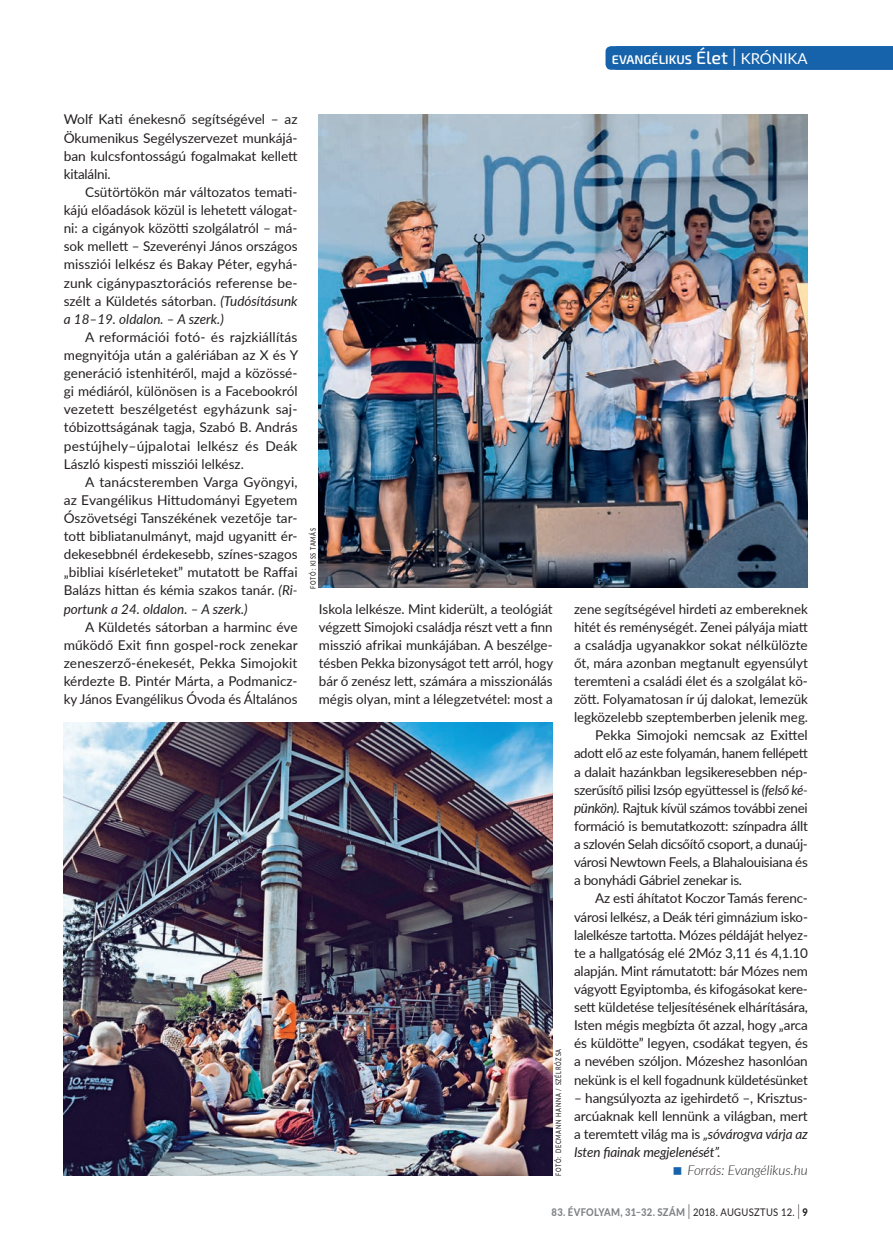
<style>
.page{position:relative;width:893px;height:1255px;background:#fff}
.page>*{position:absolute;margin:0;border:0;box-sizing:border-box;transform-origin:0 0}
.t1{font:13.5px/18.1px "Lato";letter-spacing:-.01em;color:#231f20;text-align:justify}
.t2{font:italic 300 13.5px "Lato";color:#231f20}
.t3{font:600 12.6px "Exo 2";color:#fff}
.t4{font:800 10.5px "Lato";letter-spacing:.03em;color:#808285;scale:.9 1}
.t5{font:500 7.5px "Lato";letter-spacing:.13em;color:#231f20;scale:.75 1}
.s1{font-weight:500;font-size:18px}
.s2{font-weight:300;font-size:25.2px}
.s3{font-family:"Lato";font-weight:400;font-size:15px}
.s4{font-style:italic}
.s5{font-weight:300;font-size:21px;color:#231f20}
.s6{font-weight:400;color:#231f20}
.s7{color:#231f20}
</style>
<div class="page">
<div style="left:605px;top:46px;width:288px;height:24px;background:#1663ac"></div>
<img style="left:319px;top:115px;width:489px;height:473px">
<img style="left:64px;top:722px;width:489px;height:452px">
<p class="t3" style="left:612px;top:52px;width:197px">EVANGÉLIKUS <span class="s1">Élet</span> <span class="s2">I</span> <span class="s3">KRÓNIKA</span></p>
<p class="t3" style="left:619px;top:52px;width:189px">EVANGÉLIKUS <span class="s1">Élet</span> <span class="s2">I</span> <span class="s3">XXXXXX</span></p>
<p class="t1" style="left:64px;top:110px;width:235px">Wolf Kati énekesnő segítségével – az Ökumenikus Segélyszervezet munkájá&shy;ban kulcsfontosságú fogalmakat kellett kitalálni.</p>
<p class="t1" style="left:64px;top:182px;width:235px;text-indent:21px">Csütörtökön már változatos temati&shy;kájú előadások közül is lehetett válogat&shy;ni: a cigányok közötti szolgálatról – má&shy;sok mellett – Szeverényi János országos missziói lelkész és Bakay Péter, egyhá&shy;zunk cigánypasztorációs referense be&shy;szélt a Küldetés sátorban. <span class="s4">(Tudósításunk a 18–19. oldalon. – A szerk.)</span></p>
<p class="t1" style="left:64px;top:327px;width:236px;text-indent:21px">A reformációi fotó- és rajzkiállítás megnyitója után a galériában az X és Y generáció istenhitéről, majd a közössé&shy;gi médiáról, különösen is a Facebookról vezetett beszélgetést egyházunk saj&shy;tóbizottságának tagja, Szabó B. András pestújhely–újpalotai lelkész és Deák László kispesti missziói lelkész.</p>
<p class="t1" style="left:64px;top:472px;width:235px;text-indent:21px">A tanácsteremben Varga Gyöngyi, az Evangélikus Hittudományi Egyetem Ószövetségi Tanszékének vezetője tar&shy;tott bibliatanulmányt, majd ugyanitt ér&shy;dekesebbnél érdekesebb, színes-szagos „bibliai kísérleteket” mutatott be Raffai Balázs hittan és kémia szakos tanár. <span class="s4">(Ri&shy;portunk a 24. oldalon. – A szerk.)</span></p>
<p class="t1" style="left:64px;top:617px;width:236px;text-indent:21px">A Küldetés sátorban a harminc éve működő Exit finn gospel-rock zenekar zeneszerző-énekesét, Pekka Simojokit kérdezte B. Pintér Márta, a Podmanicz&shy;ky János Evangélikus Óvoda és Általános</p>
<p class="t5" style="left:308px;top:588px;width:82px;rotate:-90deg">FOTÓ: KISS TAMÁS</p>
<p class="t1" style="left:319px;top:599px;width:236px">Iskola lelkésze. Mint kiderült, a teológiát végzett Simojoki családja részt vett a finn misszió afrikai munkájában. A beszélge&shy;tésben Pekka bizonyságot tett arról, hogy bár ő zenész lett, számára a misszionálás mégis olyan, mint a lélegzetvétel: most a</p>
<p class="t1" style="left:574px;top:599px;width:235px">zene segítségével hirdeti az embereknek</p>
<p class="t1" style="left:574px;top:617px;width:235px">hitét és reménységét. Zenei pályája miatt</p>
<p class="t1" style="left:574px;top:635px;width:235px">a családja ugyanakkor sokat nélkülözte</p>
<p class="t1" style="left:574px;top:653px;width:235px">őt, mára azonban megtanult egyensúlyt</p>
<p class="t1" style="left:574px;top:671px;width:235px">teremteni a családi élet és a szolgálat kö-</p>
<p class="t1" style="left:574px;top:689px;width:235px">zött. Folyamatosan ír új dalokat, lemezük</p>
<p class="t1" style="left:574px;top:707px;width:235px">legközelebb szeptemberben jelenik meg.</p>
<p class="t1" style="left:595px;top:725px;width:214px">Pekka Simojoki nemcsak az Exittel</p>
<p class="t1" style="left:574px;top:744px;width:235px">adott elő az este folyamán, hanem fellépett</p>
<p class="t1" style="left:574px;top:762px;width:235px">a dalait hazánkban legsikeresebben nép-</p>
<p class="t1" style="left:574px;top:780px;width:235px">szerűsítő pilisi Izsóp együttessel is <span class="s4">(felső ké-</span></p>
<p class="t1" style="left:574px;top:798px;width:235px"><span class="s4">pünkön).</span> Rajtuk kívül számos további zenei</p>
<p class="t1" style="left:574px;top:816px;width:235px">formáció is bemutatkozott: színpadra állt</p>
<p class="t1" style="left:574px;top:834px;width:235px">a szlovén Selah dicsőítő csoport, a dunaúj-</p>
<p class="t1" style="left:574px;top:852px;width:235px">városi Newtown Feels, a Blahalouisiana és</p>
<p class="t1" style="left:574px;top:870px;width:170px">a bonyhádi Gábriel zenekar is.</p>
<p class="t1" style="left:595px;top:888px;width:214px">Az esti áhítatot Koczor Tamás ferenc-</p>
<p class="t1" style="left:574px;top:906px;width:235px">városi lelkész, a Deák téri gimnázium isko-</p>
<p class="t1" style="left:574px;top:925px;width:235px">lalelkésze tartotta. Mózes példáját helyez-</p>
<p class="t1" style="left:574px;top:943px;width:235px">te a hallgatóság elé 2Móz 3,11 és 4,1.10</p>
<p class="t1" style="left:574px;top:961px;width:235px">alapján. Mint rámutatott: bár Mózes nem</p>
<p class="t1" style="left:574px;top:979px;width:235px">vágyott Egyiptomba, és kifogásokat kere-</p>
<p class="t1" style="left:574px;top:997px;width:235px">sett küldetése teljesítésének elhárítására,</p>
<p class="t1" style="left:574px;top:1015px;width:235px">Isten mégis megbízta őt azzal, hogy „arca</p>
<p class="t1" style="left:574px;top:1033px;width:235px">és küldötte” legyen, csodákat tegyen, és</p>
<p class="t1" style="left:574px;top:1051px;width:235px">a nevében szóljon. Mózeshez hasonlóan</p>
<p class="t1" style="left:574px;top:1069px;width:235px">nekünk is el kell fogadnunk küldetésünket</p>
<p class="t1" style="left:574px;top:1088px;width:235px">– hangsúlyozta az igehirdető –, Krisztus&shy;arcúaknak kell lennünk a világban, mert a teremtett világ ma is <span class="s4">„sóvárogva várja az Isten fiainak megjelenését”.</span></p>
<p class="t5" style="left:553px;top:1175px;width:170px;rotate:-90deg">FOTÓ: DECMANN HANNA / SZÉLRÓZSA</p>
<p class="t2" style="left:687px;top:1160px;width:122px">Forrás: Evangélikus.hu</p>
<p class="t4" style="left:552px;top:1203px;width:286px">83. ÉVFOLYAM, 31–32. SZÁM <span class="s5">I</span> <span class="s6">2018. AUGUSZTUS 12.</span> <span class="s5">I</span> <span class="s7">9</span></p>
</div>
